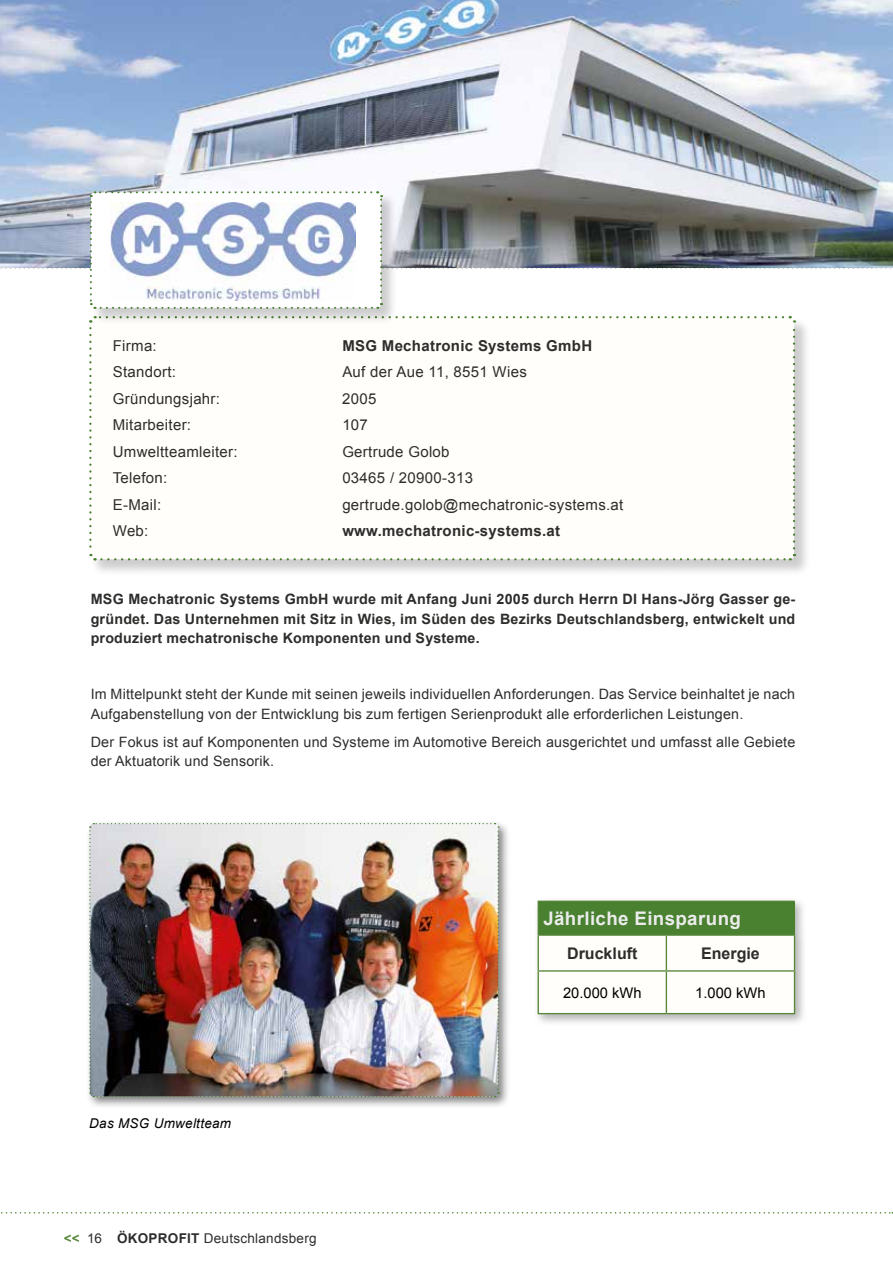
<style>
.page{position:relative;width:893px;height:1263px;background:#fff}
.page>*{position:absolute;margin:0;border:0;box-sizing:border-box;transform-origin:0 0}
.t1{font:700 18.75px "Arial";letter-spacing:.02em;color:#ececed}
.t2{font:700 16.05px "Arial";color:#2e2d2c}
.t3{font:15px "Arial";letter-spacing:.02em;color:#2e2d2c}
.t4{font:700 15px "Arial";letter-spacing:.02em;color:#2e2d2c}
.t5{font:14.7px "Arial";color:#000}
.t6{font:14.25px/19.5px "Arial";letter-spacing:.015em;color:#2e2d2c}
.t7{font:700 14.25px/19.5px "Arial";letter-spacing:.015em;color:#2e2d2c;text-align:justify}
.t8{font:13.5px "Arial";letter-spacing:.02em;color:#2e2d2c}
.t9{font:italic 13.5px "Arial";letter-spacing:.02em;color:#000}
.s1{font-weight:700;color:#568738}
.s2{font-weight:700}
</style>
<div class="page">
<svg style="left:1px;top:1212px;width:892px;height:1px"></svg>
<div style="left:533px;top:897px;width:275px;height:130px;background:#000;opacity:.3"></div>
<div style="left:538px;top:901px;width:256px;height:34px;background:#498130"></div>
<svg style="left:539px;top:936px;width:255px;height:77px"></svg>
<hr style="left:538px;top:936px;width:1px;height:34px;background:#568738">
<hr style="left:666px;top:936px;width:1px;height:34px;background:#568738">
<hr style="left:794px;top:936px;width:1px;height:34px;background:#568738">
<hr style="left:538px;top:970px;width:128px;height:1px;background:#568738">
<hr style="left:538px;top:971px;width:1px;height:42px;background:#568738">
<hr style="left:666px;top:970px;width:129px;height:1px;background:#568738">
<hr style="left:666px;top:971px;width:1px;height:42px;background:#568738">
<hr style="left:794px;top:971px;width:1px;height:42px;background:#568738">
<hr style="left:538px;top:1013px;width:128px;height:1px;background:#568738">
<hr style="left:666px;top:1013px;width:129px;height:1px;background:#568738">
<hr style="left:538px;top:901px;width:128px;height:1px;background:#568738">
<hr style="left:538px;top:902px;width:1px;height:32px;background:#568738">
<hr style="left:666px;top:901px;width:128px;height:1px;background:#568738">
<hr style="left:538px;top:934px;width:128px;height:2px;background:#568738">
<hr style="left:666px;top:934px;width:129px;height:2px;background:#568738">
<div style="left:90px;top:317px;width:721px;height:260px;background:#000;opacity:.2"></div>
<img style="left:0;top:0;width:893px;height:190px">
<svg style="left:0;top:190px;width:893px;height:371px"></svg>
<div style="left:86px;top:819px;width:425px;height:290px;background:#000;opacity:.5"></div>
<img style="left:89px;top:822px;width:410px;height:276px">
<p class="t3" style="left:113px;top:335px;width:45px">Firma:</p>
<p class="t4" style="left:342px;top:335px;width:251px">MSG Mechatronic Systems GmbH</p>
<p class="t3" style="left:113px;top:362px;width:65px">Standort:</p>
<p class="t3" style="left:342px;top:362px;width:186px">Auf der Aue 11, 8551 Wies</p>
<p class="t3" style="left:113px;top:388px;width:109px">Gründungsjahr:</p>
<p class="t3" style="left:342px;top:388px;width:36px">2005</p>
<p class="t3" style="left:113px;top:415px;width:80px">Mitarbeiter:</p>
<p class="t3" style="left:342px;top:415px;width:27px">107</p>
<p class="t3" style="left:113px;top:441px;width:126px">Umweltteamleiter:</p>
<p class="t3" style="left:342px;top:441px;width:109px">Gertrude Golob</p>
<p class="t3" style="left:113px;top:468px;width:56px">Telefon:</p>
<p class="t3" style="left:342px;top:468px;width:132px">03465 / 20900-313</p>
<p class="t3" style="left:113px;top:494px;width:50px">E-Mail:</p>
<p class="t3" style="left:342px;top:494px;width:283px">gertrude.golob@mechatronic-systems.at</p>
<p class="t3" style="left:113px;top:521px;width:37px">Web:</p>
<p class="t4" style="left:342px;top:521px;width:219px">www.mechatronic-systems.at</p>
<p class="t7" style="left:91px;top:590px;width:706px">MSG Mechatronic Systems GmbH wurde mit Anfang Juni 2005 durch Herrn DI Hans-Jörg Gasser ge&shy;gründet. Das Unternehmen mit Sitz in Wies, im Süden des Bezirks Deutschlandsberg, entwickelt und produziert mechatronische Komponenten und Systeme.</p>
<p class="t6" style="left:91px;top:685px;width:706px">Im Mittelpunkt steht der Kunde mit seinen jeweils individuellen Anforderungen. Das Service beinhaltet je nach<br>Aufgabenstellung von der Entwicklung bis zum fertigen Serienprodukt alle erforderlichen Leistungen.</p>
<p class="t6" style="left:91px;top:732px;width:706px">Der Fokus ist auf Komponenten und Systeme im Automotive Bereich ausgerichtet und umfasst alle Gebiete der Aktuatorik und Sensorik.</p>
<p class="t9" style="left:89px;top:1115px;width:143px">Das MSG Umweltteam</p>
<p class="t8" style="left:64px;top:1229px;width:254px"><span class="s1">&lt;&lt;</span> 16 <span class="s2">ÖKOPROFIT</span> Deutschlandsberg</p>
<h1 class="t1" style="left:544px;top:906px;width:199px">Jährliche Einsparung</h1>
<p class="t2" style="left:567px;top:942px;width:72px">Druckluft</p>
<p class="t2" style="left:701px;top:942px;width:60px">Energie</p>
<p class="t5" style="left:563px;top:983px;width:80px">20.000 kWh</p>
<p class="t5" style="left:695px;top:983px;width:72px">1.000 kWh</p>
</div>
